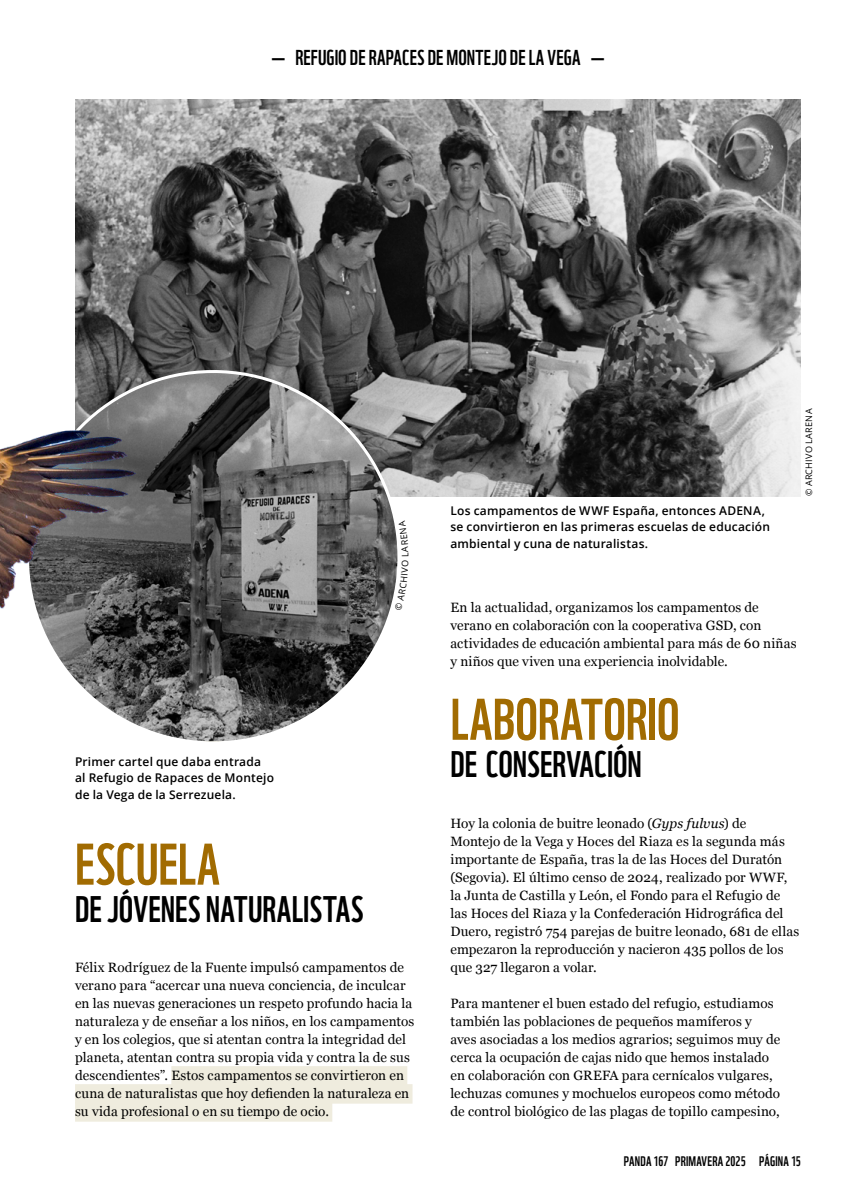
<style>
.page{position:relative;width:851px;height:1191px;background:#fff}
.page>*{position:absolute;margin:0;border:0;box-sizing:border-box;transform-origin:0 0}
.t1{font:57px "WWF";letter-spacing:.005em;color:#a16b01}
.t2{font:36px "WWF";color:#000}
.t3{font:21px "WWF";letter-spacing:.005em;color:#000}
.t4{font:13.5px/18px "Georgia";letter-spacing:.01em;color:#000}
.t5{font:13.5px "WWF";letter-spacing:.01em;color:#000}
.t6{font:600 12px/16.5px "Open Sans";letter-spacing:.015em;color:#000}
.t7{font:9px "Open Sans";letter-spacing:.035em;color:#000}
.s1{font-style:italic}
</style>
<div class="page">
<div style="left:171px;top:1066px;width:236px;height:19px;background:#efecde"></div>
<div style="left:75px;top:1084px;width:337px;height:19px;background:#efecde"></div>
<div style="left:75px;top:1102px;width:257px;height:19px;background:#efecde"></div>
<img style="left:75px;top:99px;width:725px;height:397px">
<svg style="left:75px;top:367px;width:331px;height:375px;background:#707070"></svg>
<img style="left:0;top:412px;width:150px;height:330px">
<svg style="left:394px;top:520px;width:12px;height:91px"></svg>
<h3 class="t3" style="left:272px;top:41px;width:334px">— REFUGIO DE RAPACES DE MONTEJO DE LA VEGA —</h3>
<p class="t6" style="left:75px;top:752px;width:200px">Primer cartel que daba entrada al Refugio de Rapaces de Montejo de la Vega de la Serrezuela.</p>
<p class="t6" style="left:450px;top:502px;width:321px">Los campamentos de WWF España, entonces ADENA, se convirtieron en las primeras escuelas de educación ambiental y cuna de naturalistas.</p>
<p class="t7" style="left:802px;top:496px;width:89px;rotate:-90deg">© ARCHIVO LARENA</p>
<p class="t4" style="left:450px;top:598px;width:347px">En la actualidad, organizamos los campamentos de verano en colaboración con la cooperativa GSD, con actividades de educación ambiental para más de 60 niñas y niños que viven una experiencia inolvidable.</p>
<h1 class="t1" style="left:450px;top:674px;width:231px">LABORATORIO</h1>
<h2 class="t2" style="left:450px;top:736px;width:193px">DE CONSERVACIÓN</h2>
<h1 class="t1" style="left:75px;top:819px;width:146px">ESCUELA</h1>
<h2 class="t2" style="left:75px;top:881px;width:290px">DE JÓVENES NATURALISTAS</h2>
<p class="t4" style="left:75px;top:958px;width:341px">Félix Rodríguez de la Fuente impulsó campamentos de verano para “acercar una nueva conciencia, de inculcar en las nuevas generaciones un respeto profundo hacia la naturaleza y de enseñar a los niños, en los campamentos y en los colegios, que si atentan contra la integridad del planeta, atentan contra su propia vida y contra la de sus descendientes”. Estos campamentos se convirtieron en cuna de naturalistas que hoy defienden la naturaleza en su vida profesional o en su tiempo de ocio.</p>
<p class="t4" style="left:450px;top:814px;width:350px">Hoy la colonia de buitre leonado (<span class="s1">Gyps fulvus</span>) de Montejo de la Vega y Hoces del Riaza es la segunda más importante de España, tras la de las Hoces del Duratón (Segovia). El último censo de 2024, realizado por WWF, la Junta de Castilla y León, el Fondo para el Refugio de las Hoces del Riaza y la Confederación Hidrográfica del Duero, registró 754 parejas de buitre leonado, 681 de ellas empezaron la reproducción y nacieron 435 pollos de los que 327 llegaron a volar.</p>
<p class="t4" style="left:450px;top:994px;width:331px">Para mantener el buen estado del refugio, estudiamos también las poblaciones de pequeños mamíferos y aves asociadas a los medios agrarios; seguimos muy de cerca la ocupación de cajas nido que hemos instalado en colaboración con GREFA para cernícalos vulgares, lechuzas comunes y mochuelos europeos como método de control biológico de las plagas de topillo campesino,</p>
<p class="t5" style="left:624px;top:1150px;width:178px">PANDA 167 PRIMAVERA 2025 PÁGINA 15</p>
</div>
